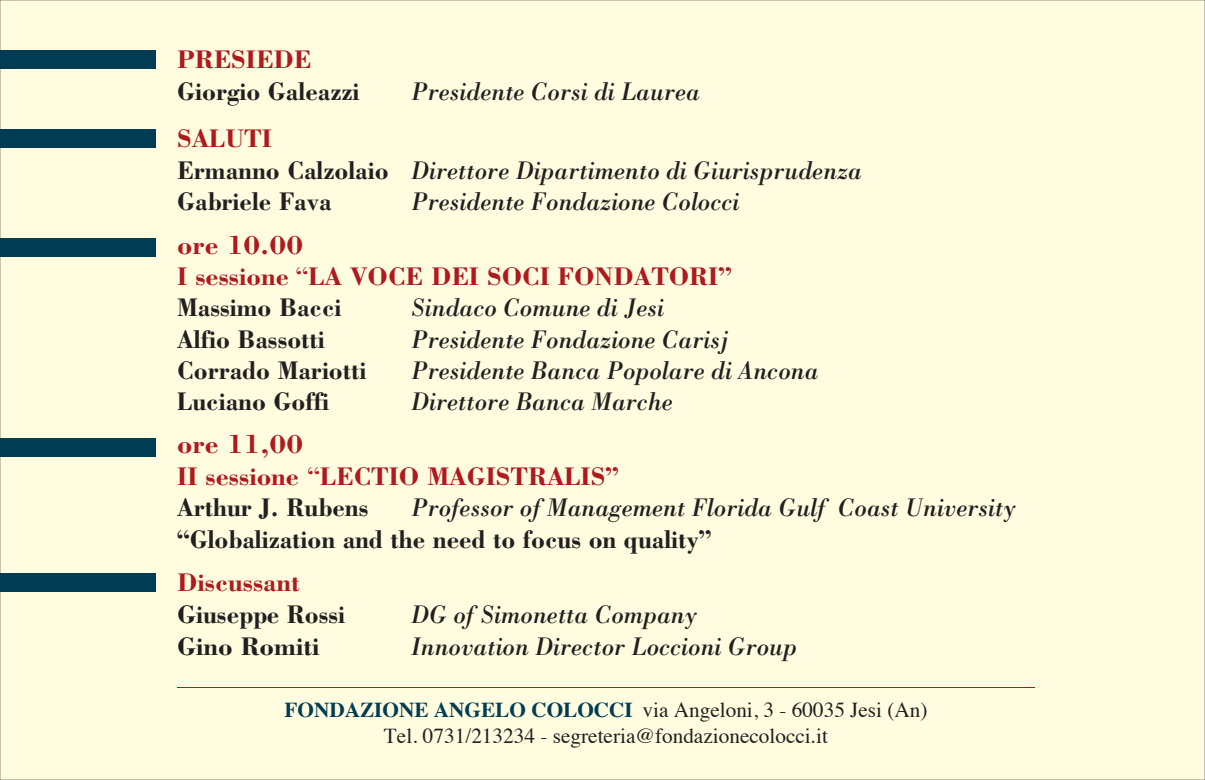
<style>
.page{position:relative;width:1205px;height:780px;background:#fffce0}
.page>*{position:absolute;margin:0;border:0;box-sizing:border-box;transform-origin:0 0}
.t1{font:700 27.5px "Bodoni";color:#ae1a1e}
.t2{font:italic 26.25px/31.8px "Bodoni";color:#231f20;scale:.95 1}
.t3{font:700 26.25px/31.2px "Bodoni";color:#ae1a1e}
.t4{font:700 26.25px "Bodoni";color:#231f20;scale:.95 1}
.t5{font:700 26.25px "Bodoni";color:#231f20}
.t6{font:21.25px/25.5px "Times";color:#231f20;text-align:center}
.s1{font-weight:700;font-style:normal;color:#ae1a1e}
.s2{font-weight:700;font-style:normal}
.s3{font-weight:400}
.s4{color:#231f20}
.s5{font-weight:700;color:#003d54}
</style>
<div class="page">
<hr style="left:177px;top:687px;width:858px;height:1px;background:#ae1a1e">
<div style="left:0;top:129px;width:156px;height:18px;background:#003d54"></div>
<div style="left:0;top:50px;width:156px;height:18px;background:#003d54"></div>
<div style="left:0;top:239px;width:156px;height:18px;background:#003d54"></div>
<div style="left:0;top:438px;width:156px;height:18px;background:#003d54"></div>
<div style="left:0;top:573px;width:156px;height:19px;background:#003d54"></div>
<p class="t3" style="left:177px;top:43px;width:136px">PRESIEDE</p>
<p class="t4" style="left:177px;top:75px;width:193px">Giorgio Galeazzi</p>
<p class="t2" style="left:411px;top:75px;width:306px">Presidente Corsi di Laurea</p>
<p class="t2" style="left:177px;top:122px;width:722px"><span class="s1">SALUTI<br></span><span class="s2">Ermanno Calzolaio</span> Direttore Dipartimento di Giurisprudenza<br><span class="s2">Gabriele Fava</span></p>
<p class="t2" style="left:411px;top:185px;width:347px">Presidente Fondazione Colocci</p>
<p class="t1" style="left:177px;top:227px;width:128px">ore 10.00</p>
<p class="t3" style="left:177px;top:260px;width:556px">I sessione <span class="s3">“</span>LA VOCE DEI SOCI FONDATORI”<br><span class="s4">Massimo Bacci</span></p>
<p class="t2" style="left:411px;top:291px;width:268px">Sindaco Comune di Jesi</p>
<p class="t4" style="left:177px;top:322px;width:157px">Alfio Bassotti</p>
<p class="t2" style="left:411px;top:323px;width:335px">Presidente Fondazione Carisj</p>
<p class="t4" style="left:177px;top:354px;width:201px">Corrado Mariotti</p>
<p class="t2" style="left:411px;top:354px;width:430px">Presidente Banca Popolare di Ancona</p>
<p class="t4" style="left:177px;top:385px;width:161px">Luciano Goffi</p>
<p class="t2" style="left:411px;top:385px;width:277px">Direttore Banca Marche</p>
<p class="t1" style="left:177px;top:427px;width:128px">ore 11,00</p>
<p class="t3" style="left:177px;top:459px;width:443px">II sessione <span class="s3">“</span>LECTIO MAGISTRALIS”<br><span class="s4">Arthur J. Rubens</span></p>
<p class="t2" style="left:411px;top:491px;width:638px">Professor of Management Florida Gulf Coast University</p>
<p class="t4" style="left:177px;top:522px;width:564px">“Globalization and the need to focus on quality”</p>
<p class="t3" style="left:177px;top:566px;width:124px">Discussant</p>
<p class="t5" style="left:177px;top:598px;width:169px">Giuseppe Rossi</p>
<p class="t2" style="left:411px;top:598px;width:303px">DG of Simonetta Company</p>
<p class="t5" style="left:177px;top:629px;width:144px">Gino Romiti</p>
<p class="t2" style="left:411px;top:629px;width:408px">Innovation Director Loccioni Group</p>
<p class="t6" style="left:284px;top:695px;width:644px"><span class="s5">FONDAZIONE ANGELO COLOCCI</span> via Angeloni, 3 - 60035 Jesi (An)<br>Tel. 0731/213234 - segreteria@fondazionecolocci.it</p>
</div>
